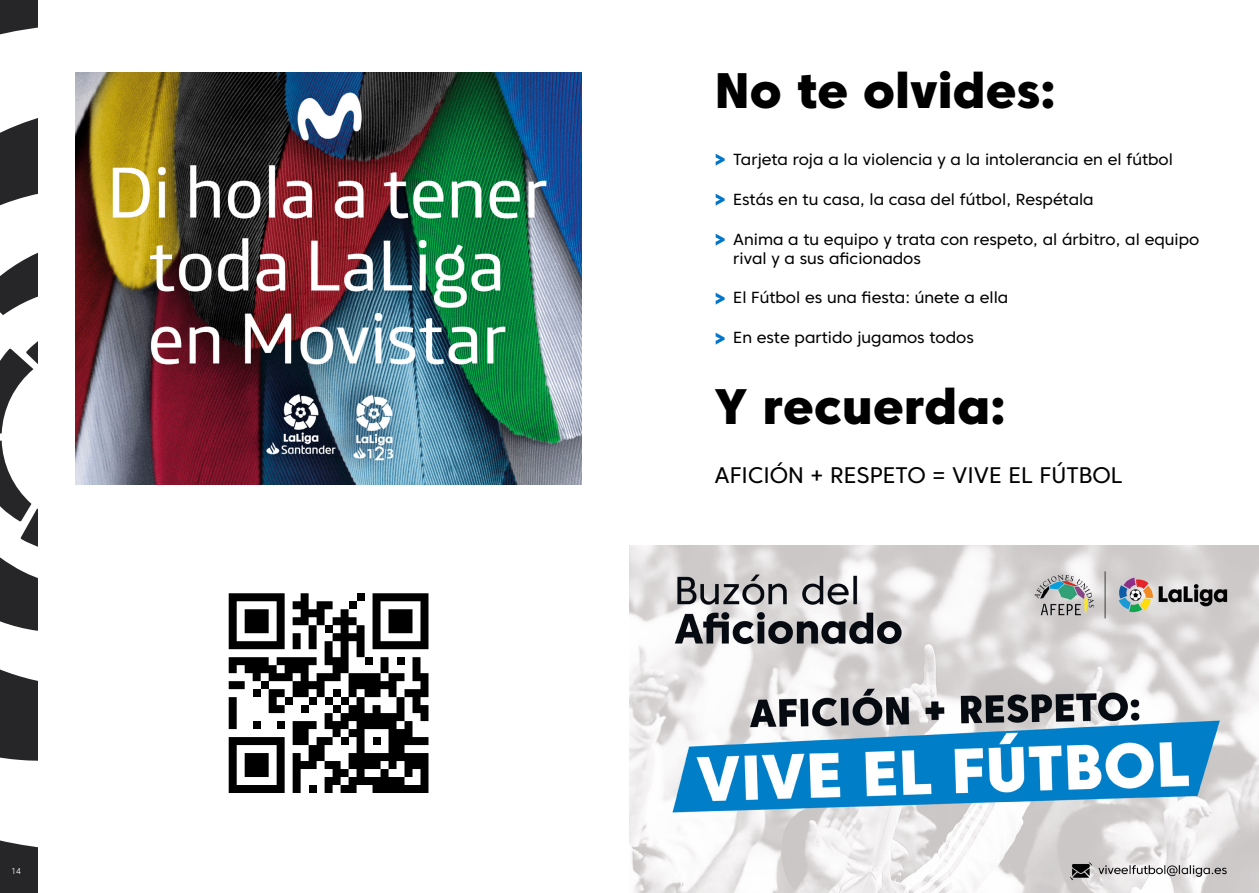
<style>
.page{position:relative;width:1259px;height:893px;background:#fff}
.page>*{position:absolute;margin:0;border:0;box-sizing:border-box;transform-origin:0 0}
.t1{font:800 49.8px "Core Sans C 85";color:#000}
.t2{font:22.5px "Core Sans C 45";color:#000}
.t3{font:800 19.2px "Core Sans C 85";color:#0075c9}
.t4{font:16.05px/19.2px "Core Sans C 45";color:#000}
.t5{font:300 8.4px "Core Sans C 35";color:#fff}
.s1{font-family:"Core Sans C 85";font-weight:800;font-size:19.2px;color:#0075c9}
</style>
<div class="page">
<svg style="left:0;top:0;width:37px;height:893px"></svg>
<img style="left:629px;top:545px;width:630px;height:348px">
<img style="left:75px;top:73px;width:507px;height:411px">
<svg style="left:229px;top:593px;width:199px;height:200px"></svg>
<div style="left:309px;top:785px;width:8px;height:8px;background:#000"></div>
<p class="t5" style="left:11px;top:866px;width:11px">14</p>
<h1 class="t1" style="left:714px;top:60px;width:343px">No te olvides:</h1>
<p class="t4" style="left:714px;top:150px;width:460px"><span class="s1">&gt;</span> Tarjeta roja a la violencia y a la intolerancia en el fútbol</p>
<p class="t4" style="left:714px;top:190px;width:381px"><span class="s1">&gt;</span> Estás en tu casa, la casa del fútbol, Respétala</p>
<p class="t3" style="left:714px;top:228px;width:13px">&gt;</p>
<p class="t4" style="left:733px;top:230px;width:467px">Anima a tu equipo y trata con respeto, al árbitro, al equipo rival y a sus aficionados</p>
<p class="t4" style="left:714px;top:288px;width:295px"><span class="s1">&gt;</span> El Fútbol es una fiesta: únete a ella</p>
<p class="t4" style="left:714px;top:328px;width:261px"><span class="s1">&gt;</span> En este partido jugamos todos</p>
<h1 class="t1" style="left:714px;top:376px;width:293px">Y recuerda:</h1>
<h2 class="t2" style="left:714px;top:461px;width:410px">AFICIÓN + RESPETO = VIVE EL FÚTBOL</h2>
</div>
